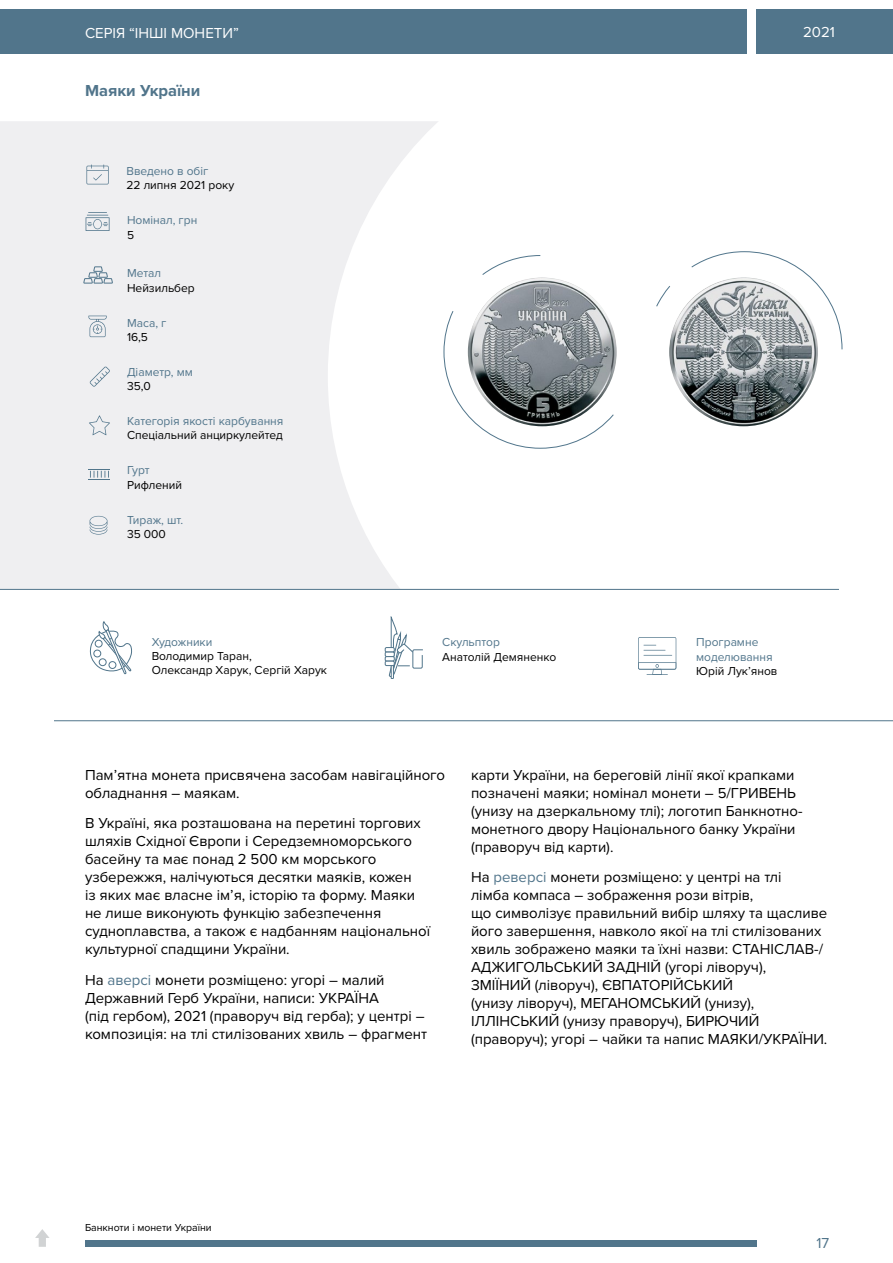
<style>
.page{position:relative;width:893px;height:1263px;background:#fff}
.page>*{position:absolute;margin:0;border:0;box-sizing:border-box;transform-origin:0 0}
.t1{font:700 16.5px "Proxima Nova";color:#51758b}
.t2{font:15px/18px "Proxima Nova";color:#000}
.t3{font:15px "Proxima Nova";color:#fff}
.t4{font:15px "Proxima Nova";color:#51758b}
.t5{font:12px/14.4px "Proxima Nova";color:#000}
.t6{font:12px/14.4px "Proxima Nova";color:#51758b}
.t7{font:10.5px "Proxima Nova";color:#000}
.s1{color:#51758b}
</style>
<div class="page">
<div style="left:0;top:121px;width:328px;height:468px;background:#efeff1"></div>
<svg style="left:328px;top:121px;width:565px;height:601px"></svg>
<div style="left:0;top:10px;width:747px;height:44px;background:#51758b"></div>
<div style="left:756px;top:10px;width:137px;height:44px;background:#51758b"></div>
<hr style="left:54px;top:720px;width:839px;height:1px;background:#51758b">
<hr style="left:0;top:589px;width:839px;height:1px;background:#51758b">
<div style="left:85px;top:1240px;width:671px;height:7px;background:#51758b"></div>
<svg style="left:35px;top:1229px;width:14px;height:18px"></svg>
<svg style="left:83px;top:266px;width:30px;height:18px"></svg>
<svg style="left:88px;top:316px;width:19px;height:21px"></svg>
<svg style="left:90px;top:366px;width:20px;height:21px"></svg>
<svg style="left:89px;top:415px;width:21px;height:20px"></svg>
<svg style="left:89px;top:469px;width:21px;height:11px"></svg>
<svg style="left:90px;top:516px;width:17px;height:19px"></svg>
<svg style="left:86px;top:212px;width:24px;height:19px"></svg>
<svg style="left:86px;top:164px;width:23px;height:20px"></svg>
<svg style="left:482px;top:255px;width:59px;height:21px"></svg>
<svg style="left:691px;top:251px;width:152px;height:99px"></svg>
<svg style="left:443px;top:310px;width:171px;height:139px"></svg>
<svg style="left:656px;top:285px;width:15px;height:22px"></svg>
<img style="left:468px;top:277px;width:149px;height:149px;border-radius:74px">
<img style="left:669px;top:277px;width:149px;height:149px;border-radius:74px">
<svg style="left:89px;top:621px;width:43px;height:53px"></svg>
<svg style="left:385px;top:617px;width:39px;height:62px"></svg>
<div style="left:385px;top:661px;width:10px;height:5px;border:1px solid #51758b"></div>
<svg style="left:638px;top:637px;width:38px;height:38px"></svg>
<p class="t3" style="left:85px;top:24px;width:155px">СЕРІЯ “ІНШІ МОНЕТИ”</p>
<p class="t1" style="left:85px;top:81px;width:117px">Маяки України</p>
<p class="t6" style="left:126px;top:164px;width:83px">Введено в обіг</p>
<p class="t5" style="left:126px;top:178px;width:109px">22 липня 2021 року</p>
<p class="t6" style="left:127px;top:213px;width:72px">Номінал, грн</p>
<p class="t5" style="left:127px;top:228px;width:9px">5</p>
<p class="t6" style="left:127px;top:266px;width:36px">Meтал</p>
<p class="t5" style="left:127px;top:281px;width:69px">Нейзильбер</p>
<p class="t6" style="left:127px;top:316px;width:41px">Маса, г</p>
<p class="t5" style="left:127px;top:330px;width:22px">16,5</p>
<p class="t6" style="left:127px;top:365px;width:67px">Діаметр, мм</p>
<p class="t5" style="left:127px;top:379px;width:25px">35,0</p>
<p class="t6" style="left:127px;top:414px;width:158px">Категорія якості карбування</p>
<p class="t5" style="left:127px;top:428px;width:157px">Спеціальний анциркулейтед</p>
<p class="t6" style="left:127px;top:463px;width:24px">Гурт</p>
<p class="t5" style="left:127px;top:478px;width:56px">Рифлений</p>
<p class="t6" style="left:127px;top:513px;width:58px">Тираж, шт.</p>
<p class="t5" style="left:127px;top:527px;width:40px">35 000</p>
<p class="t6" style="left:152px;top:635px;width:62px">Художники</p>
<p class="t5" style="left:152px;top:649px;width:177px">Володимир Таран,<br>Олександр Харук, Сергій Харук</p>
<p class="t6" style="left:442px;top:635px;width:59px">Скульптор</p>
<p class="t5" style="left:442px;top:650px;width:115px">Анатолій Демяненко</p>
<p class="t3" style="left:803px;top:23px;width:33px">2021</p>
<p class="t6" style="left:696px;top:635px;width:78px">Програмне моделювання</p>
<p class="t5" style="left:696px;top:664px;width:83px">Юрій Лук’янов</p>
<p class="t2" style="left:85px;top:766px;width:361px">Пам’ятна монета присвячена засобам навігаційного обладнання – маякам.</p>
<p class="t2" style="left:85px;top:815px;width:347px">В Україні, яка розташована на перетині торгових шляхів Східної Європи і Середземноморського басейну та має понад 2 500 км морського узбережжя, налічуються десятки маяків, кожен<br>із яких має власне ім’я, історію та форму. Маяки не лише виконують функцію забезпечення судноплавства, а також є надбанням національної культурної спадщини України.</p>
<p class="t2" style="left:85px;top:971px;width:344px">На <span class="s1">аверсі</span> монети розміщено: угорі – малий Державний Герб України, написи: УКРАЇНА<br>(під гербом), 2021 (праворуч від герба); у центрі – композиція: на тлі стилізованих хвиль – фрагмент</p>
<p class="t2" style="left:471px;top:766px;width:333px">карти України, на береговій лінії якої крапками позначені маяки; номінал монети – 5/ГРИВЕНЬ (унизу на дзеркальному тлі); логотип Банкнотно&shy;монетного двору Національного банку України (праворуч від карти).</p>
<p class="t2" style="left:471px;top:869px;width:358px">На <span class="s1">реверсі</span> монети розміщено: у центрі на тлі<br>лімба компаса – зображення рози вітрів,<br>що символізує правильний вибір шляху та щасливе його завершення, навколо якої на тлі стилізованих хвиль зображено маяки та їхні назви: СТАНІСЛАВ-/ АДЖИГОЛЬСЬКИЙ ЗАДНІЙ (угорі ліворуч), ЗМІЇНИЙ (ліворуч), ЄВПАТОРІЙСЬКИЙ<br>(унизу ліворуч), МЕГАНОМСЬКИЙ (унизу), ІЛЛІНСЬКИЙ (унизу праворуч), БИРЮЧИЙ (праворуч); угорі – чайки та напис МАЯКИ/УКРАЇНИ.</p>
<p class="t7" style="left:85px;top:1221px;width:128px">Банкноти і монети України</p>
<p class="t4" style="left:816px;top:1234px;width:14px">17</p>
</div>
